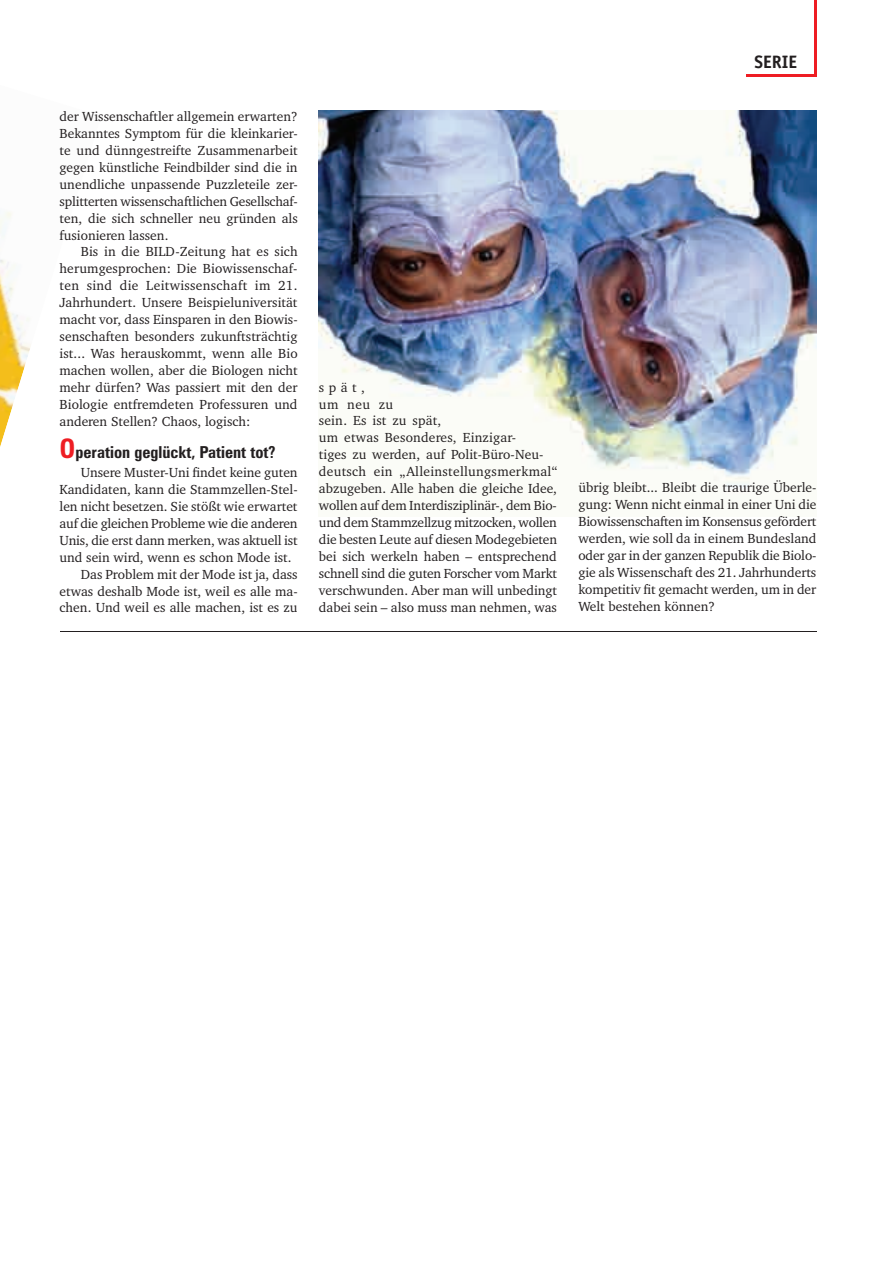
<style>
.page{position:relative;width:893px;height:1263px;background:#fff}
.page>*{position:absolute;margin:0;border:0;box-sizing:border-box;transform-origin:0 0}
.t1{font:700 18px "Officina Sans";color:#231f20}
.t2{font:700 condensed 16.5px "Zurich BT";color:#231f20}
.t3{font:13.5px/17px "Charter IT Cby BT";color:#231f20;text-align:justify}
.s1{font-size:27px;color:#ee1d23}
</style>
<div class="page">
<hr style="left:814px;top:0;width:2px;height:76px;background:#ee1d23">
<hr style="left:746px;top:74px;width:70px;height:2px;background:#ee1d23">
<img style="left:318px;top:111px;width:498px;height:375px">
<img style="left:0;top:212px;width:31px;height:235px">
<hr style="left:60px;top:631px;width:756px;height:1px;background:#231f20">
<p class="t3" style="left:60px;top:107px;width:240px">der Wissenschaftler allgemein erwarten?<br>Bekanntes Symptom für die kleinkarier&shy;te und dünngestreifte Zusammenarbeit gegen künstliche Feindbilder sind die in unendliche unpassende Puzzleteile zer&shy;splitterten wissenschaftlichen Gesellschaf&shy;ten, die sich schneller neu gründen als fusionieren lassen.</p>
<p class="t3" style="left:60px;top:243px;width:240px;text-indent:21px">Bis in die BILD-Zeitung hat es sich herumgesprochen: Die Biowissenschaf&shy;ten sind die Leitwissenschaft im 21.<br>Jahrhundert. Unsere Beispieluniversität macht vor, dass Einsparen in den Biowis&shy;senschaften besonders zukunftsträchtig ist... Was herauskommt, wenn alle Bio machen wollen, aber die Biologen nicht mehr dürfen? Was passiert mit den der Biologie entfremdeten Professuren und anderen Stellen? Chaos, logisch:</p>
<p class="t2" style="left:60px;top:442px;width:217px"><span class="s1">O</span>peration geglückt, Patient tot?</p>
<p class="t3" style="left:81px;top:463px;width:218px">Unsere Muster-Uni findet keine guten</p>
<p class="t3" style="left:60px;top:480px;width:240px">Kandidaten, kann die Stammzellen-Stel-</p>
<p class="t3" style="left:60px;top:497px;width:239px">len nicht besetzen. Sie stößt wie erwartet</p>
<p class="t3" style="left:60px;top:514px;width:240px">auf die gleichen Probleme wie die anderen</p>
<p class="t3" style="left:60px;top:531px;width:240px">Unis, die erst dann merken, was aktuell ist</p>
<p class="t3" style="left:60px;top:548px;width:233px">und sein wird, wenn es schon Mode ist.</p>
<p class="t3" style="left:81px;top:565px;width:218px">Das Problem mit der Mode ist ja, dass</p>
<p class="t3" style="left:60px;top:582px;width:240px">etwas deshalb Mode ist, weil es alle ma-</p>
<p class="t3" style="left:60px;top:599px;width:240px">chen. Und weil es alle machen, ist es zu</p>
<p class="t3" style="left:319px;top:378px;width:240px;text-align:left">spät,<br>um neu zu<br>sein. Es ist zu spät,<br>um etwas Besonderes, Einzigar-<br>tiges zu werden, auf Polit-Büro-Neu&shy;deutsch ein „Alleinstellungsmerkmal“ abzugeben. Alle haben die gleiche Idee, wollen auf dem Interdisziplinär-, dem Bio&shy;und dem Stammzellzug mitzocken, wollen die besten Leute auf diesen Modegebieten bei sich werkeln haben – entsprechend schnell sind die guten Forscher vom Markt verschwunden. Aber man will unbedingt dabei sein – also muss man nehmen, was</p>
<h1 class="t1" style="left:754px;top:50px;width:44px">SERIE</h1>
<p class="t3" style="left:578px;top:479px;width:240px">übrig bleibt... Bleibt die traurige Überle&shy;gung: Wenn nicht einmal in einer Uni die Biowissenschaften im Konsensus gefördert werden, wie soll da in einem Bundesland oder gar in der ganzen Republik die Biolo&shy;gie als Wissenschaft des 21. Jahrhunderts kompetitiv fit gemacht werden, um in der Welt bestehen können?</p>
</div>
